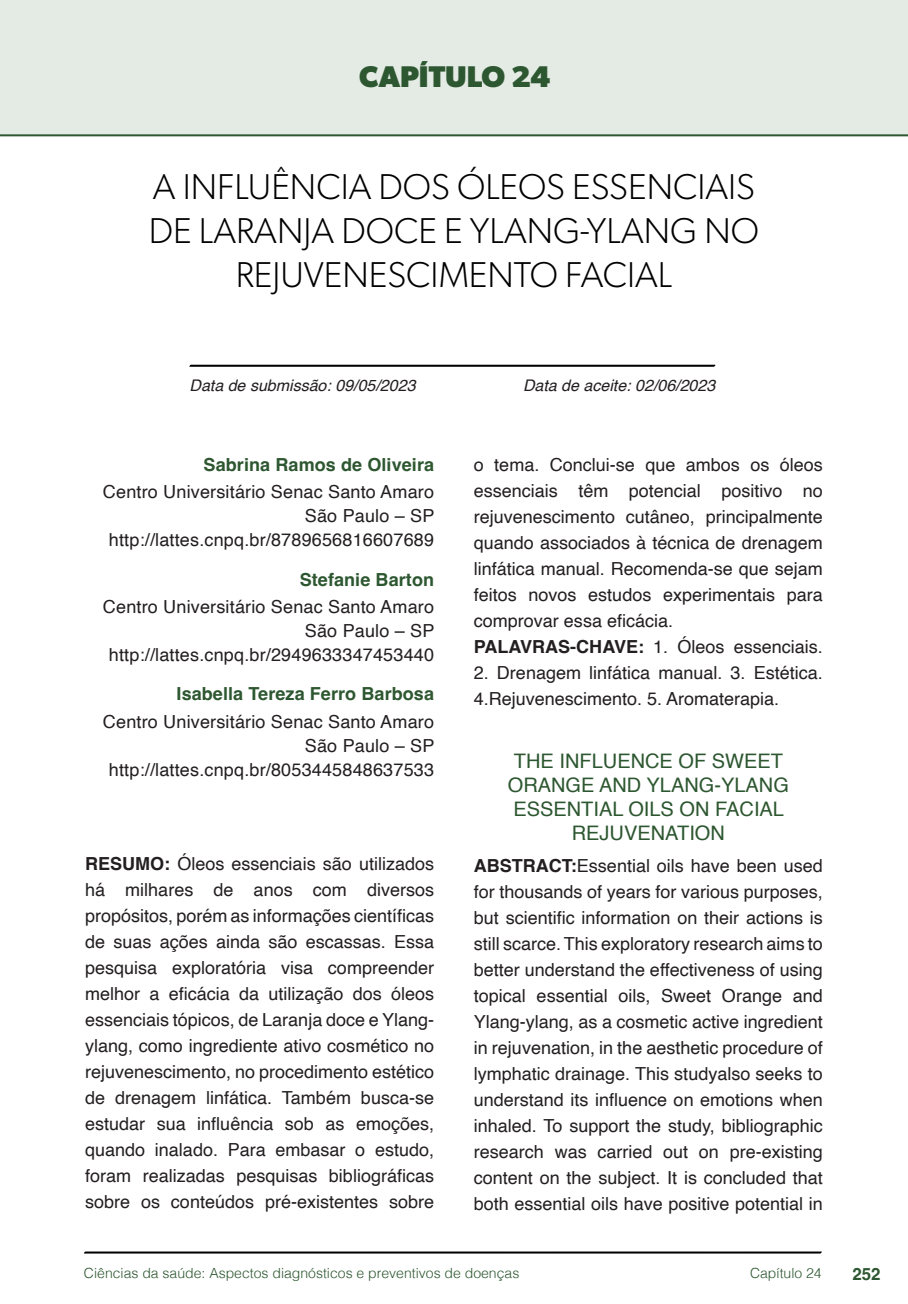
<style>
.page{position:relative;width:908px;height:1304px;background:#fff}
.page>*{position:absolute;margin:0;border:0;box-sizing:border-box;transform-origin:0 0}
.t1{font:300 36px/44px "Gibson";color:#000;text-align:center}
.t2{font:700 30px "Gibson";color:#2d5730}
.t3{font:20px/24px "Helvetica";color:#2d5730;text-align:center}
.t4{font:18px/26px "Helvetica";color:#231f20;text-align:right}
.t5{font:700 18px "Helvetica";letter-spacing:.005em;color:#2d5730}
.t6{font:700 16.8px "Helvetica";color:#2d5730}
.t7{font:italic 16px "Helvetica";color:#231f20}
.t8{font:300 14px "Helvetica";color:#2d5730}
.s1{font-weight:700}
</style>
<div class="page">
<svg style="left:84px;top:1251px;width:737px;height:3px;background:#515151"></svg>
<svg style="left:189px;top:364px;width:526px;height:3px;background:#4f4f4f"></svg>
<div style="left:0;top:0;width:907px;height:136px;background:#e4eae4"></div>
<div style="left:44px;top:72px;width:68px;height:61px;background:#e4eae4"></div>
<h2 class="t2" style="left:359px;top:58px;width:193px">CAPÍTULO 24</h2>
<h1 class="t1" style="left:149px;top:164px;width:611px">A INFLUÊNCIA DOS ÓLEOS ESSENCIAIS<br>DE LARANJA DOCE E YLANG-YLANG NO<br>REJUVENESCIMENTO FACIAL</h1>
<p class="t7" style="left:189px;top:373px;width:227px">Data de submissão: 09/05/2023</p>
<p class="t7" style="left:523px;top:373px;width:194px">Data de aceite: 02/06/2023</p>
<p class="t5" style="left:203px;top:454px;width:232px">Sabrina Ramos de Oliveira</p>
<p class="t4" style="left:103px;top:481px;width:333px;line-height:24px">Centro Universitário Senac Santo Amaro<br>São Paulo – SP http://lattes.cnpq.br/8789656816607689</p>
<p class="t5" style="left:299px;top:568px;width:136px">Stefanie Barton</p>
<p class="t4" style="left:103px;top:595px;width:333px;line-height:24px">Centro Universitário Senac Santo Amaro<br>São Paulo – SP http://lattes.cnpq.br/2949633347453440</p>
<p class="t5" style="left:176px;top:683px;width:259px">Isabella Tereza Ferro Barbosa</p>
<p class="t4" style="left:103px;top:710px;width:333px;line-height:24px">Centro Universitário Senac Santo Amaro<br>São Paulo – SP http://lattes.cnpq.br/8053445848637533</p>
<p class="t4" style="left:85px;top:851px;width:350px;text-align:justify"><span class="s1">RESUMO:</span> Óleos essenciais são utilizados há milhares de anos com diversos propósitos, porém as informações científicas de suas ações ainda são escassas. Essa pesquisa exploratória visa compreender melhor a eficácia da utilização dos óleos essenciais tópicos, de Laranja doce e Ylang&shy;ylang, como ingrediente ativo cosmético no rejuvenescimento, no procedimento estético de drenagem linfática. Também busca-se estudar sua influência sob as emoções, quando inalado. Para embasar o estudo, foram realizadas pesquisas bibliográficas sobre os conteúdos pré-existentes sobre</p>
<p class="t4" style="left:473px;top:452px;width:350px;text-align:left">o tema. Conclui-se que ambos os óleos essenciais têm potencial positivo no rejuvenescimento cutâneo, principalmente quando associados à técnica de drenagem linfática manual. Recomenda-se que sejam feitos novos estudos experimentais para comprovar essa eficácia.<br><span class="s1">PALAVRAS-CHAVE:</span> 1. Óleos essenciais.</p>
<p class="t4" style="left:473px;top:660px;width:350px;text-align:left">2. Drenagem linfática manual. 3. Estética.<br>4.Rejuvenescimento. 5. Aromaterapia.</p>
<p class="t3" style="left:507px;top:750px;width:282px">THE INFLUENCE OF SWEET<br>ORANGE AND YLANG-YLANG<br>ESSENTIAL OILS ON FACIAL<br>REJUVENATION</p>
<p class="t4" style="left:473px;top:853px;width:350px;text-align:justify"><span class="s1">ABSTRACT:</span>Essential oils have been used for thousands of years for various purposes, but scientific information on their actions is still scarce. This exploratory research aims to better understand the effectiveness of using topical essential oils, Sweet Orange and Ylang-ylang, as a cosmetic active ingredient in rejuvenation, in the aesthetic procedure of lymphatic drainage. This studyalso seeks to understand its influence on emotions when inhaled. To support the study, bibliographic research was carried out on pre-existing content on the subject. It is concluded that both essential oils have positive potential in</p>
<p class="t8" style="left:84px;top:1261px;width:436px">Ciências da saúde: Aspectos diagnósticos e preventivos de doenças</p>
<p class="t8" style="left:749px;top:1261px;width:73px">Capítulo 24</p>
<p class="t6" style="left:851px;top:1264px;width:30px">252</p>
</div>
